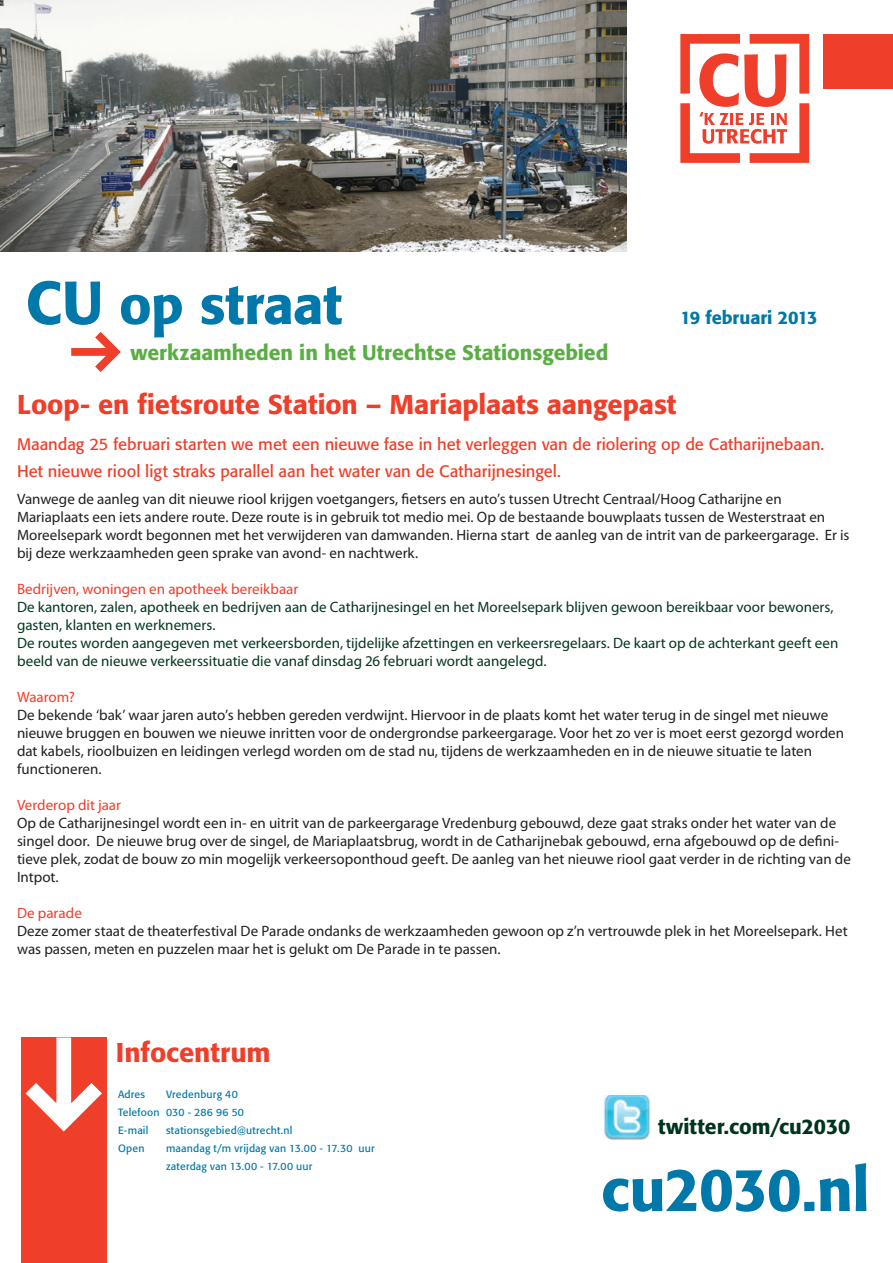
<style>
.page{position:relative;width:893px;height:1263px;background:#fff}
.page>*{position:absolute;margin:0;border:0;box-sizing:border-box;transform-origin:0 0}
.t1{font:500 60px "Formata BQ";letter-spacing:-.015em;color:#0078a9}
.t2{font:500 54px "Formata BQ";letter-spacing:-.005em;color:#0078a9}
.t3{font:500 27px "Formata BQ";color:#ef3e29}
.t4{font:500 21px "Formata BQ";color:#59af41}
.t5{font:500 21px "Formata BQ";color:#01341e}
.t6{font:500 18px "Formata BQ";letter-spacing:-.005em;color:#0078a9}
.t7{font:16.5px/27px "Formata BQ";color:#ef3e29}
.t8{font:15px/18px "Myriad Pro";color:#231f20}
.t9{font:15px/18px "Myriad Pro";color:#04371f}
.t10{font:15px "Myriad Pro";color:#ef3e29}
.t11{font:10.5px/18px "Formata BQ";letter-spacing:.02em;color:#0078a9}
.s1{font-size:60px}
</style>
<div class="page">
<svg style="left:680px;top:34px;width:129px;height:129px"></svg>
<div style="left:823px;top:34px;width:70px;height:55px;background:#ef3e29"></div>
<div style="left:21px;top:1037px;width:85px;height:226px;background:#ef3e29"></div>
<svg style="left:26px;top:1037px;width:76px;height:94px"></svg>
<svg style="left:71px;top:332px;width:50px;height:40px"></svg>
<img style="left:604px;top:1095px;width:46px;height:45px">
<img style="left:0;top:0;width:626px;height:251px">
<h2 class="t2" style="left:25px;top:272px;width:318px"><span class="s1">CU</span> op straat</h2>
<h3 class="t4" style="left:130px;top:340px;width:480px">werkzaamheden in het Utrechtse Stationsgebied</h3>
<p class="t6" style="left:680px;top:307px;width:139px">19 februari 2013</p>
<h3 class="t3" style="left:17px;top:388px;width:661px">Loop- en fietsroute Station – Mariaplaats aangepast</h3>
<p class="t7" style="left:17px;top:431px;width:809px">Maandag 25 februari starten we met een nieuwe fase in het verleggen van de riolering op de Catharijnebaan.<br>Het nieuwe riool ligt straks parallel aan het water van de Catharijnesingel.</p>
<p class="t8" style="left:17px;top:490px;width:834px">Vanwege de aanleg van dit nieuwe riool krijgen voetgangers, fietsers en auto’s tussen Utrecht Centraal/Hoog Catharijne en Mariaplaats een iets andere route. Deze route is in gebruik tot medio mei. Op de bestaande bouwplaats tussen de Westerstraat en Moreelsepark wordt begonnen met het verwijderen van damwanden. Hierna start de aanleg van de intrit van de parkeergarage. Er is bij deze werkzaamheden geen sprake van avond- en nachtwerk.</p>
<p class="t10" style="left:17px;top:580px;width:283px">Bedrijven, woningen en apotheek bereikbaar</p>
<p class="t9" style="left:17px;top:598px;width:823px">De kantoren, zalen, apotheek en bedrijven aan de Catharijnesingel en het Moreelsepark blijven gewoon bereikbaar voor bewoners, gasten, klanten en werknemers.<br>De routes worden aangegeven met verkeersborden, tijdelijke afzettingen en verkeersregelaars. De kaart op de achterkant geeft een beeld van de nieuwe verkeerssituatie die vanaf dinsdag 26 februari wordt aangelegd.</p>
<p class="t10" style="left:17px;top:688px;width:59px">Waarom?</p>
<p class="t8" style="left:17px;top:706px;width:829px">De bekende ‘bak’ waar jaren auto’s hebben gereden verdwijnt. Hiervoor in de plaats komt het water terug in de singel met nieuwe nieuwe bruggen en bouwen we nieuwe inritten voor de ondergrondse parkeergarage. Voor het zo ver is moet eerst gezorgd worden dat kabels, rioolbuizen en leidingen verlegd worden om de stad nu, tijdens de werkzaamheden en in de nieuwe situatie te laten functioneren.</p>
<p class="t10" style="left:17px;top:796px;width:106px">Verderop dit jaar</p>
<p class="t8" style="left:17px;top:814px;width:835px">Op de Catharijnesingel wordt een in- en uitrit van de parkeergarage Vredenburg gebouwd, deze gaat straks onder het water van de singel door. De nieuwe brug over de singel, de Mariaplaatsbrug, wordt in de Catharijnebak gebouwd, erna afgebouwd op de defini&shy;tieve plek, zodat de bouw zo min mogelijk verkeersoponthoud geeft. De aanleg van het nieuwe riool gaat verder in de richting van de Intpot.</p>
<p class="t10" style="left:17px;top:904px;width:66px">De parade</p>
<p class="t8" style="left:17px;top:922px;width:832px">Deze zomer staat de theaterfestival De Parade ondanks de werkzaamheden gewoon op z’n vertrouwde plek in het Moreelsepark. Het was passen, meten en puzzelen maar het is gelukt om De Parade in te passen.</p>
<h3 class="t3" style="left:116px;top:1036px;width:156px">Infocentrum</h3>
<p class="t11" style="left:118px;top:1085px;width:128px;text-indent:48px">Vredenburg 40<br>Telefoon 030 - 286 96 50<br>E-mail</p>
<p class="t11" style="left:118px;top:1085px;width:29px">Adres</p>
<p class="t11" style="left:166px;top:1121px;width:128px">stationsgebied@utrecht.nl</p>
<p class="t11" style="left:118px;top:1139px;width:28px">Open</p>
<p class="t11" style="left:166px;top:1139px;width:210px">maandag t/m vrijdag van 13.00 - 17.30 uur zaterdag van 13.00 - 17.00 uur</p>
<h3 class="t5" style="left:658px;top:1114px;width:194px">twitter.com/cu2030</h3>
<h1 class="t1" style="left:601px;top:1153px;width:270px">cu2030.nl</h1>
</div>
